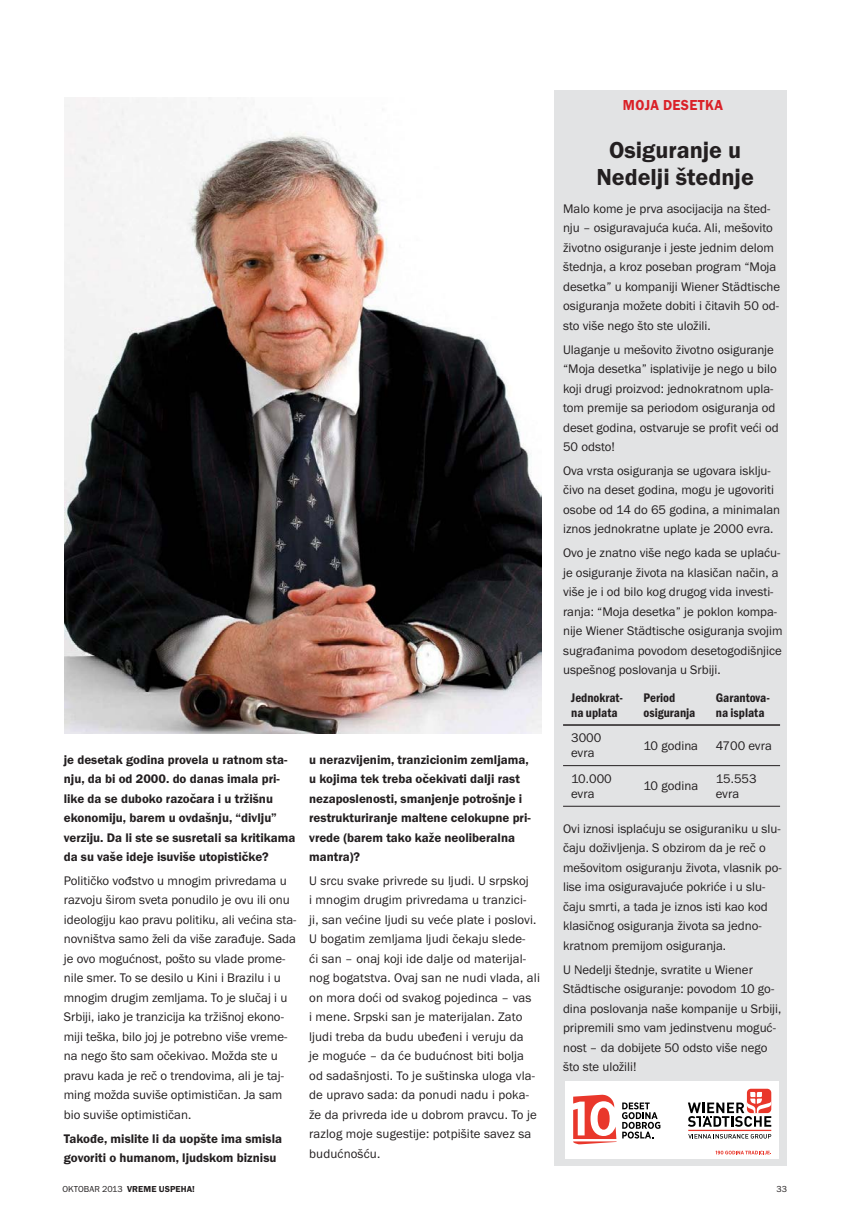
<style>
.page{position:relative;width:851px;height:1212px;background:#fff}
.page>*{position:absolute;margin:0;border:0;box-sizing:border-box;transform-origin:0 0}
.t1{font:24px/27px "Franklin Got Itc TOT Dem";color:#231f20;text-align:center}
.t2{font:15px "Franklin Got Itc TOT Dem";letter-spacing:.025em;color:#da2128;scale:.94 1}
.t3{font:12.9px/19.5px "Franklin Got Itc TOT Boo";color:#231f20}
.t4{font:12.9px/19.5px "Franklin Got Itc TOT Dem";color:#231f20}
.t5{font:12.9px/15px "Franklin Got Itc TOT Dem Con";color:#231f20}
.t6{font:9px "Franklin Got Itc TOT Dem";letter-spacing:.01em;color:#231f20}
.t7{font:9px "Franklin Got Itc TOT Boo";color:#231f20}
.s1{font-family:"Franklin Got Itc TOT Boo"}
</style>
<div class="page">
<div style="left:554px;top:90px;width:233px;height:1076px;background:#e2e3e4"></div>
<img style="left:64px;top:97px;width:477px;height:637px">
<hr style="left:563px;top:724px;width:217px;height:2px;background:#231f20">
<hr style="left:563px;top:765px;width:217px;height:1px;background:#231f20">
<hr style="left:563px;top:806px;width:217px;height:1px;background:#231f20">
<div style="left:565px;top:1081px;width:213px;height:78px;background:#fff"></div>
<svg style="left:622px;top:1102px;width:38px;height:36px"></svg>
<svg style="left:573px;top:1094px;width:43px;height:50px"></svg>
<svg style="left:715px;top:1151px;width:56px;height:3px"></svg>
<hr style="left:688px;top:1130px;width:83px;height:1px;background:#e9372b">
<svg style="left:688px;top:1134px;width:83px;height:4px"></svg>
<div style="left:746px;top:1089px;width:25px;height:24px;background:#e9372b;border-radius:4px"></div>
<svg style="left:688px;top:1092px;width:83px;height:35px"></svg>
<p class="t4" style="left:64px;top:750px;width:233px">je desetak godina provela u ratnom sta&shy;nju, da bi od 2000. do danas imala pri&shy;like da se duboko razočara i u tržišnu ekonomiju, barem u ovdašnju, “divlju” verziju. Da li ste se susretali sa kritikama da su vaše ideje isuviše utopističke?</p>
<p class="t3" style="left:64px;top:871px;width:234px">Političko vođstvo u mnogim privredama u razvoju širom sveta ponudilo je ovu ili onu ideologiju kao pravu politiku, ali većina sta&shy;novništva samo želi da više zarađuje. Sada je ovo mogućnost, pošto su vlade prome&shy;nile smer. To se desilo u Kini i Brazilu i u mnogim drugim zemljama. To je slučaj i u Srbiji, iako je tranzicija ka tržišnoj ekono&shy;miji teška, bilo joj je potrebno više vreme&shy;na nego što sam očekivao. Možda ste u pravu kada je reč o trendovima, ali je taj&shy;ming možda suviše optimističan. Ja sam bio suviše optimističan.</p>
<p class="t4" style="left:64px;top:1130px;width:220px">Takođe, mislite li da uopšte ima smisla govoriti o humanom, ljudskom biznisu</p>
<p class="t4" style="left:309px;top:751px;width:223px">u nerazvijenim, tranzicionim zemljama, u kojima tek treba očekivati dalji rast nezaposlenosti, smanjenje potrošnje i restrukturiranje maltene celokupne pri&shy;vrede (barem tako kaže neoliberalna mantra)?</p>
<p class="t3" style="left:309px;top:871px;width:232px">U srcu svake privrede su ljudi. U srpskoj<br>i mnogim drugim privredama u tranzici-<br>ji, san većine ljudi su veće plate i poslovi.<br>U bogatim zemljama ljudi čekaju slede-<br>ći san – onaj koji ide dalje od materijal&shy;nog bogatstva. Ovaj san ne nudi vlada, ali on mora doći od svakog pojedinca – vas<br>i mene. Srpski san je materijalan. Zato ljudi treba da budu ubeđeni i veruju da<br>je moguće – da će budućnost biti bolja od sadašnjosti. To je suštinska uloga vla&shy;de upravo sada: da ponudi nadu i poka&shy;že da privreda ide u dobrom pravcu. To je razlog moje sugestije: potpišite savez sa budućnošću.</p>
<p class="t2" style="left:623px;top:100px;width:108px">MOJA DESETKA</p>
<p class="t1" style="left:596px;top:139px;width:159px">Osiguranje u<br>Nedelji štednje</p>
<p class="t3" style="left:563px;top:200px;width:218px">M alo kome je prva asocijacija na šted&shy;nju – osiguravajuća kuća. Ali, mešovito životno osiguranje i jeste jednim delom štednja, a kroz poseban program “Moja desetka” u kompaniji Wiener Städtische osiguranja možete dobiti i čitavih 50 od&shy;sto više nego što ste uložili.</p>
<p class="t3" style="left:563px;top:340px;width:217px">Ulaganje u mešovito životno osiguranje “Moja desetka” isplativije je nego u bilo koji drugi proizvod: jednokratnom upla&shy;tom premije sa periodom osiguranja od deset godina, ostvaruje se profit veći od 50 odsto!</p>
<p class="t3" style="left:563px;top:462px;width:219px">Ova vrsta osiguranja se ugovara isklju&shy;čivo na deset godina, mogu je ugovoriti osobe od 14 do 65 godina, a minimalan iznos jednokratne uplate je 2000 evra.</p>
<p class="t3" style="left:563px;top:544px;width:221px">Ovo je znatno više nego kada se uplaću&shy;je osiguranje života na klasičan način, a više je i od bilo kog drugog vida investi&shy;ranja: “Moja desetka” je poklon kompa&shy;nije Wiener Städtische osiguranja svojim sugrađanima povodom desetogodišnjice uspešnog poslovanja u Srbiji.</p>
<p class="t5" style="left:571px;top:691px;width:53px">Jednokrat&shy;na uplata</p>
<p class="t5" style="left:643px;top:691px;width:53px">Period osiguranja</p>
<p class="t5" style="left:715px;top:691px;width:55px">Garantova&shy;na isplata</p>
<p class="t3" style="left:571px;top:731px;width:32px;line-height:15px">3000 evra</p>
<p class="t3" style="left:643px;top:736px;width:56px">10 godina</p>
<p class="t3" style="left:715px;top:736px;width:57px">4700 evra</p>
<p class="t3" style="left:571px;top:772px;width:42px;line-height:15px">10.000 evra</p>
<p class="t3" style="left:643px;top:777px;width:56px">10 godina</p>
<p class="t3" style="left:715px;top:772px;width:42px;line-height:15px">15.553 evra</p>
<p class="t3" style="left:563px;top:820px;width:220px">Ovi iznosi isplaćuju se osiguraniku u slu&shy;čaju doživljenja. S obzirom da je reč o mešovitom osiguranju života, vlasnik po&shy;lise ima osiguravajuće pokriće i u slu&shy;čaju smrti, a tada je iznos isti kao kod klasičnog osiguranja života sa jedno&shy;kratnom premijom osiguranja.</p>
<p class="t3" style="left:563px;top:960px;width:220px">U Nedelji štednje, svratite u Wiener Städtische osiguranje: povodom 10 go&shy;dina poslovanja naše kompanije u Srbiji, pripremili smo vam jedinstvenu moguć&shy;nost – da dobijete 50 odsto više nego što ste uložili!</p>
<p class="t6" style="left:62px;top:1186px;width:134px"><span class="s1">OKTOBAR 2013</span> VREME USPEHA!</p>
<p class="t7" style="left:776px;top:1186px;width:12px">33</p>
</div>
